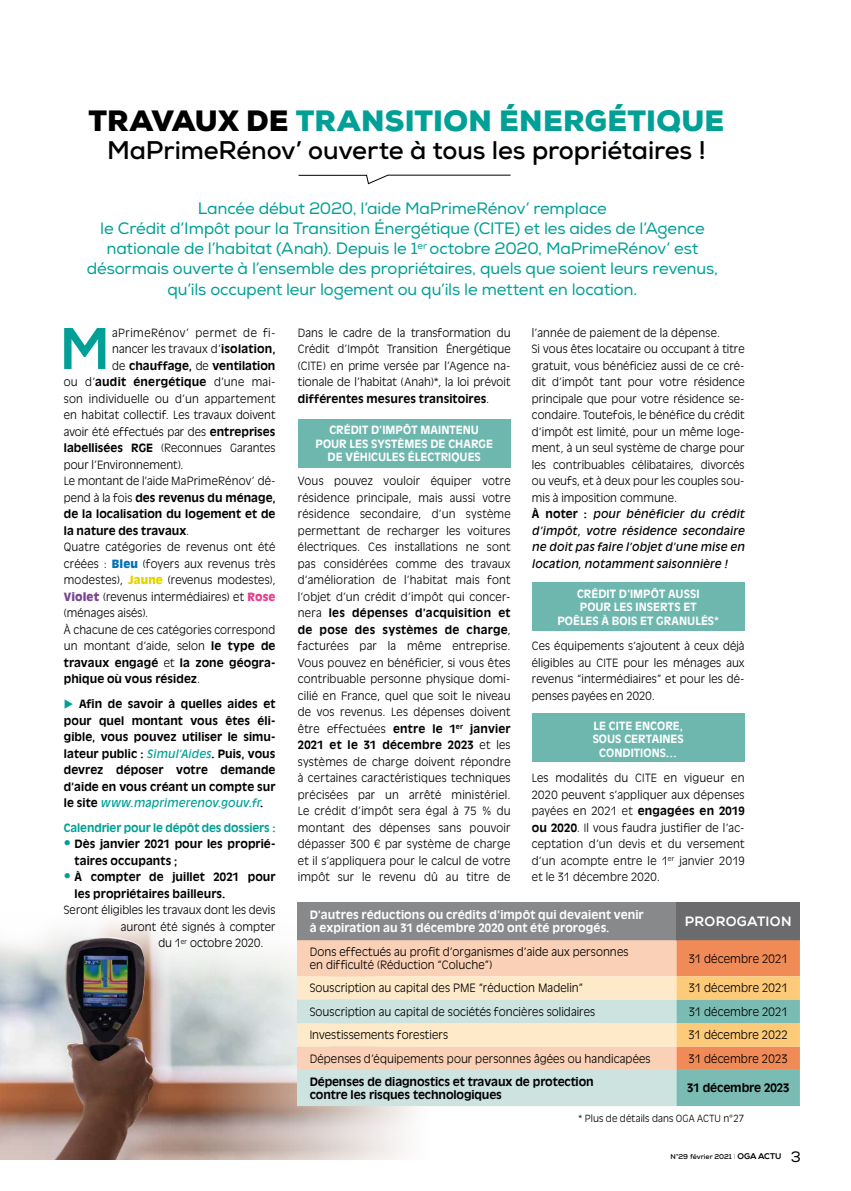
<style>
.page{position:relative;width:851px;height:1191px;background:#fff}
.page>*{position:absolute;margin:0;border:0;box-sizing:border-box;transform-origin:0 0}
.t1{font:58.5px "Nexa X Bold";color:#00a096;scale:.95 1}
.t2{font:900 28.5px "Nexa";letter-spacing:.01em;color:#00a096}
.t3{font:700 25.5px "Nexa";letter-spacing:-.005em;color:#000}
.t4{font:16.5px/20.2px "Nexa";letter-spacing:-.01em;color:#00a096;text-align:center}
.t5{font:13.5px "Nexa X Bold";letter-spacing:.02em;color:#fff}
.t6{font:300 11.55px "Antique Olive Std";letter-spacing:.01em;color:#000}
.t7{font:700 11.55px "Antique Olive Std";letter-spacing:-.01em;color:#000}
.t8{font:300 11.4px/13.6px "Antique Olive Std";letter-spacing:.01em;color:#000}
.t9{font:700 11.4px/13.6px "Antique Olive Std";letter-spacing:.005em;color:#fff}
.t10{font:700 11.4px/13.6px "Antique Olive Std";letter-spacing:-.01em;color:#000}
.t11{font:300 11.25px/16.5px "Antique Olive Std";letter-spacing:.01em;color:#000;text-align:justify}
.t12{font:700 11.25px/16.5px "Antique Olive Std";letter-spacing:.005em;color:#000}
.t13{font:700 11.25px/13.5px "Antique Olive Std";letter-spacing:.005em;color:#fff;text-align:center}
.t14{font:700 11.25px "Antique Olive Std";letter-spacing:-.01em;color:#00a096}
.t15{font:300 11.25px "Antique Olive Std";letter-spacing:.04em;color:#000}
.t16{font:300 9.75px "Antique Olive Std";letter-spacing:.01em;color:#000}
.t17{font:700 7.05px "Nexa";color:#000}
.s1{color:#000}
.s2{font-weight:700}
.s3{font-weight:300}
.s4{font-weight:900;color:#0171b5}
.s5{font-weight:900;color:#e5d300}
.s6{font-weight:900;color:#7b4792}
.s7{font-weight:900;color:#e6418e}
.s8{color:#00a096}
.s9{font-weight:400;font-style:italic;color:#00a096}
.s10{font-size:14.25px;color:#00a096}
.s11{font-weight:400;font-style:italic}
.s12{font-weight:100}
.s13{font-family:"Nexa X Bold";font-weight:400;font-size:8.25px}
.s14{font-weight:400;font-size:15px}
</style>
<div class="page">
<div style="left:298px;top:419px;width:212px;height:48px;background:#6eb7af"></div>
<div style="left:532px;top:583px;width:212px;height:48px;background:#6eb7af"></div>
<div style="left:532px;top:714px;width:212px;height:48px;background:#6eb7af"></div>
<img style="left:0;top:980px;width:418px;height:179px">
<img style="left:64px;top:937px;width:83px;height:128px">
<div style="left:297px;top:902px;width:379px;height:38px;background:#88898b"></div>
<div style="left:676px;top:902px;width:123px;height:38px;background:#6b6b6d"></div>
<svg style="left:297px;top:940px;width:502px;height:166px;background:#e2d2b8"></svg>
<svg style="left:298px;top:174px;width:213px;height:11px"></svg>
<h2 class="t2" style="left:88px;top:101px;width:637px"><span class="s1">TRAVAUX DE</span> TRANSITION ÉNERGÉTIQUE</h2>
<h3 class="t3" style="left:107px;top:134px;width:600px">MaPrimeRénov’ ouverte à tous les propriétaires !</h3>
<p class="t4" style="left:87px;top:198px;width:632px">Lancée début 2020, l’aide MaPrimeRénov’ remplace<br>le Crédit d’Impôt pour la Transition Énergétique (CITE) et les aides de l’Agence nationale de l’habitat (Anah). Depuis le 1<sup>er</sup> octobre 2020, MaPrimeRénov’ est désormais ouverte à l’ensemble des propriétaires, quels que soient leurs revenus, qu’ils occupent leur logement ou qu’ils le mettent en location.</p>
<p class="t15" style="left:112px;top:326px;width:165px">aPrimeRénov’ permet de fi-</p>
<p class="t11" style="left:112px;top:341px;width:165px">nancer les travaux d’<span class="s2">isolation,</span></p>
<p class="t12" style="left:112px;top:357px;width:165px"><span class="s3">de</span> chauffage, <span class="s3">de</span> ventilation</p>
<p class="t12" style="left:64px;top:374px;width:213px"><span class="s3">ou d’</span>audit énergétique <span class="s3">d’une mai-</span></p>
<p class="t11" style="left:64px;top:390px;width:213px">son individuelle ou d’un appartement</p>
<p class="t11" style="left:64px;top:407px;width:213px">en habitat collectif. Les travaux doivent</p>
<p class="t11" style="left:64px;top:423px;width:213px">avoir été effectués par des <span class="s2">entreprises</span></p>
<p class="t11" style="left:64px;top:440px;width:213px"><span class="s2">labellisées RGE</span> (Reconnues Garantes</p>
<p class="t11" style="left:64px;top:456px;width:121px">pour l’Environnement).</p>
<p class="t11" style="left:64px;top:473px;width:213px">Le montant de l’aide MaPrimeRénov’ dé-</p>
<p class="t12" style="left:64px;top:489px;width:213px"><span class="s3">pend à la fois</span> des revenus du ménage,</p>
<p class="t12" style="left:64px;top:506px;width:213px">de la localisation du logement et de</p>
<p class="t12" style="left:64px;top:522px;width:127px">la nature des travaux<span class="s3">.</span></p>
<p class="t11" style="left:64px;top:539px;width:213px">Quatre catégories de revenus ont été</p>
<p class="t11" style="left:64px;top:555px;width:213px">créées : <span class="s4">Bleu</span> (foyers aux revenus très</p>
<p class="t11" style="left:64px;top:572px;width:213px">modestes), <span class="s5">Jaune</span> (revenus modestes),</p>
<p class="t11" style="left:64px;top:588px;width:213px"><span class="s6">Violet</span> (revenus intermédiaires) et <span class="s7">Rose</span></p>
<p class="t11" style="left:64px;top:605px;width:86px">(ménages aisés).</p>
<p class="t11" style="left:64px;top:621px;width:213px">À chacune de ces catégories correspond</p>
<p class="t11" style="left:64px;top:638px;width:213px">un montant d’aide, selon <span class="s2">le type de</span></p>
<p class="t12" style="left:64px;top:654px;width:213px">travaux engagé <span class="s3">et</span> la zone géogra-</p>
<p class="t12" style="left:64px;top:671px;width:138px">phique où vous résidez<span class="s3">.</span></p>
<p class="t12" style="left:64px;top:696px;width:213px;text-align:justify"><span class="s8">◆</span> Afin de savoir à quelles aides et pour quel montant vous êtes éli&shy;gible, vous pouvez utiliser le simu&shy;lateur public : <span class="s9">Simul’Aides</span>. Puis, vous devrez déposer votre demande d’aide en vous créant un compte sur le site <span class="s9">www.maprimerenov.gouv.fr</span>.</p>
<p class="t14" style="left:64px;top:821px;width:213px">Calendrier pour le dépôt des dossiers :</p>
<p class="t12" style="left:75px;top:836px;width:202px;text-indent:-11px"><span class="s10">•</span> Dès janvier 2021 pour les proprié&shy;taires occupants ;</p>
<p class="t12" style="left:75px;top:869px;width:202px;text-indent:-11px"><span class="s10">•</span> À compter de juillet 2021 pour les propriétaires bailleurs.</p>
<p class="t11" style="left:64px;top:902px;width:213px">Seront éligibles les travaux dont les devis</p>
<p class="t11" style="left:121px;top:918px;width:156px">auront été signés à compter</p>
<p class="t11" style="left:158px;top:935px;width:107px">du 1<sup>er</sup> octobre 2020.</p>
<h1 class="t1" style="left:60px;top:313px;width:55px">M</h1>
<p class="t11" style="left:298px;top:324px;width:214px">Dans le cadre de la transformation du Crédit d’Impôt Transition Énergétique (CITE) en prime versée par l’Agence na&shy;tionale de l’habitat (Anah)*, la loi prévoit <span class="s2">différentes mesures transitoires</span>.</p>
<p class="t13" style="left:315px;top:423px;width:179px">CRÉDIT D’IMPÔT MAINTENU<br>POUR LES SYSTÈMES DE CHARGE<br>DE VÉHICULES ÉLECTRIQUES</p>
<p class="t11" style="left:298px;top:473px;width:214px">Vous pouvez vouloir équiper votre résidence principale, mais aussi votre résidence secondaire, d’un système permettant de recharger les voitures électriques. Ces installations ne sont pas considérées comme des travaux d’amélioration de l’habitat mais font l’objet d’un crédit d’impôt qui concer&shy;nera <span class="s2">les dépenses d’acquisition et de pose des systèmes de charge</span>, facturées par la même entreprise.<br>Vous pouvez en bénéficier, si vous êtes contribuable personne physique domi&shy;cilié en France, quel que soit le niveau de vos revenus. Les dépenses doivent être effectuées <span class="s2">entre le 1</span><sup>er</sup> <span class="s2">janvier 2021 et le 31 décembre 2023</span> et les systèmes de charge doivent répondre à certaines caractéristiques techniques précisées par un arrêté ministériel.<br>Le crédit d’impôt sera égal à 75 % du montant des dépenses sans pouvoir dépasser 300 € par système de charge et il s’appliquera pour le calcul de votre impôt sur le revenu dû au titre de</p>
<p class="t11" style="left:532px;top:324px;width:214px;text-align:left">l’année de paiement de la dépense.<br>Si vous êtes locataire ou occupant à titre gratuit, vous bénéficiez aussi de ce cré&shy;dit d’impôt tant pour votre résidence principale que pour votre résidence se&shy;condaire. Toutefois, le bénéfice du crédit d’impôt est limité, pour un même loge&shy;ment, à un seul système de charge pour les contribuables célibataires, divorcés ou veufs, et à deux pour les couples sou&shy;mis à imposition commune.<br><span class="s2">À noter :</span> <span class="s11">pour bénéficier du crédit d’impôt, votre résidence secondaire ne doit pas faire l’objet d’une mise en location, notamment saisonnière !</span></p>
<p class="t13" style="left:557px;top:587px;width:163px">CRÉDIT D’IMPÔT AUSSI<br>POUR LES INSERTS ET<br>POÊLES À BOIS ET GRANULÉS*</p>
<p class="t11" style="left:531px;top:638px;width:214px">Ces équipements s’ajoutent à ceux déjà éligibles au CITE pour les ménages aux revenus “intermédiaires” et pour les dé&shy;penses payées en 2020.</p>
<p class="t13" style="left:592px;top:719px;width:93px">LE CITE ENCORE,<br>SOUS CERTAINES<br>CONDITIONS…</p>
<p class="t11" style="left:531px;top:770px;width:214px">Les modalités du CITE en vigueur en 2020 peuvent s’appliquer aux dépenses payées en 2021 et <span class="s2">engagées en 2019 ou 2020</span>. Il vous faudra justifier de l’ac&shy;ceptation d’un devis et du versement d’un acompte entre le 1<sup>er</sup> janvier 2019 et le 31 décembre 2020.</p>
<p class="t9" style="left:310px;top:907px;width:335px">D’autres réductions ou crédits d’impôt qui devaient venir à expiration au 31 décembre 2020 ont été prorogés.</p>
<p class="t5" style="left:684px;top:913px;width:108px">PROROGATION</p>
<p class="t8" style="left:310px;top:945px;width:320px">Dons effectués au profit d’organismes d’aide aux personnes en difficulté (Réduction “Coluche”)</p>
<p class="t6" style="left:688px;top:951px;width:101px">31 décembre 2021</p>
<p class="t8" style="left:310px;top:981px;width:275px">Souscription au capital des PME “réduction Madelin”</p>
<p class="t6" style="left:688px;top:981px;width:101px">31 décembre 2021</p>
<p class="t8" style="left:310px;top:1005px;width:287px">Souscription au capital de sociétés foncières solidaires</p>
<p class="t6" style="left:688px;top:1004px;width:101px">31 décembre 2021</p>
<p class="t8" style="left:310px;top:1028px;width:140px">Investissements forestiers</p>
<p class="t6" style="left:688px;top:1028px;width:101px">31 décembre 2022</p>
<p class="t8" style="left:310px;top:1051px;width:342px">Dépenses d’équipements pour personnes âgées ou handicapées</p>
<p class="t6" style="left:688px;top:1051px;width:101px">31 décembre 2023</p>
<p class="t10" style="left:310px;top:1074px;width:285px">Dépenses de diagnostics et travaux de protection contre les risques technologiques</p>
<p class="t7" style="left:687px;top:1081px;width:104px">31 décembre 2023</p>
<p class="t16" style="left:578px;top:1112px;width:168px">* Plus de détails dans OGA ACTU n°27</p>
<p class="t17" style="left:670px;top:1152px;width:132px">N°29 février 2021 <span class="s12">I</span> <span class="s13">OGA ACTU</span> <span class="s14">3</span></p>
</div>
